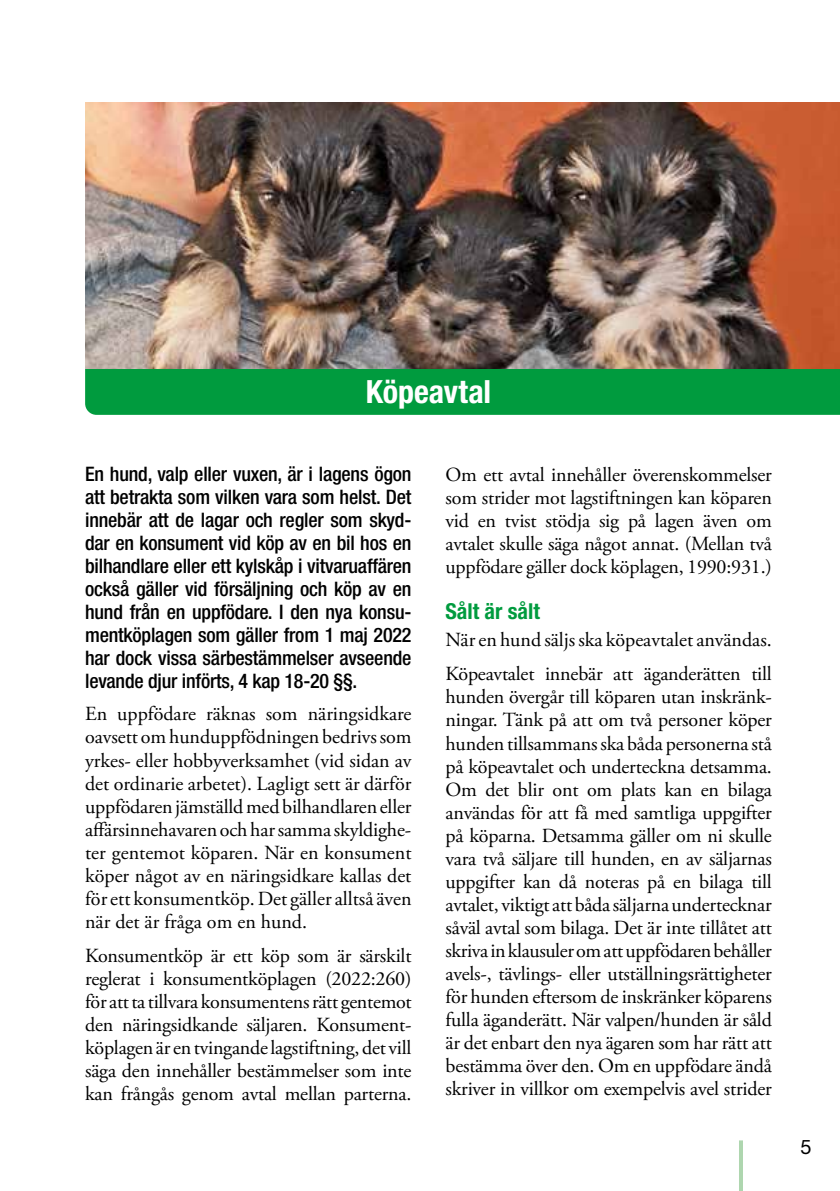
<style>
.page{position:relative;width:840px;height:1191px;background:#fff}
.page>*{position:absolute;margin:0;border:0;box-sizing:border-box;transform-origin:0 0}
.t1{font:700 condensed 32px "Helvetica Neue LT Std";letter-spacing:-.005em;color:#fff}
.t2{font:700 condensed 22px "Helvetica Neue LT Std";color:#009b3e}
.t3{font:20px/23px "Adobe Garamond Pro";letter-spacing:-.01em;color:#000;text-align:justify}
.t4{font:500 condensed 20px/23px "Helvetica Neue LT Std";letter-spacing:-.01em;color:#000;text-align:justify}
.t5{font:20px "Helvetica Neue LT Std";color:#000}
</style>
<div class="page">
<svg style="left:739px;top:1140px;width:3px;height:51px"></svg>
<div style="left:85px;top:369px;width:754px;height:46px;background:#009b3e"></div>
<img style="left:85px;top:102px;width:754px;height:267px">
<h1 class="t1" style="left:365px;top:372px;width:127px">Köpeavtal</h1>
<p class="t4" style="left:85px;top:462px;width:328px">En hund, valp eller vuxen, är i lagens ögon att betrakta som vilken vara som helst. Det innebär att de lagar och regler som skyd&shy;dar en konsument vid köp av en bil hos en bilhandlare eller ett kylskåp i vitvaruaffären också gäller vid försäljning och köp av en hund från en uppfödare. I den nya konsu&shy;mentköplagen som gäller from 1 maj 2022 har dock vissa särbestämmelser avseende levande djur införts, 4 kap 18-20 §§.</p>
<p class="t3" style="left:85px;top:703px;width:328px">En uppfödare räknas som näringsidkare oavsett om hunduppfödningen bedrivs som yrkes- eller hobbyverksamhet (vid sidan av det ordinarie arbetet). Lagligt sett är därför uppfödaren jämställd med bilhandlaren eller affärsinnehavaren och har samma skyldighe&shy;ter gentemot köparen. När en konsument köper något av en näringsidkare kallas det för ett konsumentköp. Det gäller alltså även när det är fråga om en hund.</p>
<p class="t3" style="left:85px;top:944px;width:328px">Konsumentköp är ett köp som är särskilt reglerat i konsumentköplagen (2022:260) för att ta tillvara konsumentens rätt gentemot den näringsidkande säljaren. Konsument&shy;köplagen är en tvingande lagstiftning, det vill säga den innehåller bestämmelser som inte kan frångås genom avtal mellan parterna.</p>
<p class="t3" style="left:445px;top:464px;width:327px">Om ett avtal innehåller överenskommelser som strider mot lagstiftningen kan köparen vid en tvist stödja sig på lagen även om avtalet skulle säga något annat. (Mellan två uppfödare gäller dock köplagen, 1990:931.)</p>
<p class="t2" style="left:445px;top:597px;width:96px">Sålt är sålt</p>
<p class="t3" style="left:445px;top:623px;width:328px;line-height:34.4px">När en hund säljs ska köpeavtalet användas.<br>Köpeavtalet innebär att äganderätten till</p>
<p class="t3" style="left:445px;top:686px;width:328px">hunden övergår till köparen utan inskränk&shy;ningar. Tänk på att om två personer köper hunden tillsammans ska båda personerna stå på köpeavtalet och underteckna detsamma.<br>Om det blir ont om plats kan en bilaga användas för att få med samtliga uppgifter på köparna. Detsamma gäller om ni skulle vara två säljare till hunden, en av säljarnas uppgifter kan då noteras på en bilaga till avtalet, viktigt att båda säljarna undertecknar såväl avtal som bilaga. Det är inte tillåtet att skriva in klausuler om att uppfödaren behåller avels-, tävlings- eller utställningsrättigheter för hunden eftersom de inskränker köparens fulla äganderätt. När valpen/hunden är såld är det enbart den nya ägaren som har rätt att bestämma över den. Om en uppfödare ändå skriver in villkor om exempelvis avel strider</p>
<p class="t5" style="left:800px;top:1135px;width:13px">5</p>
</div>
